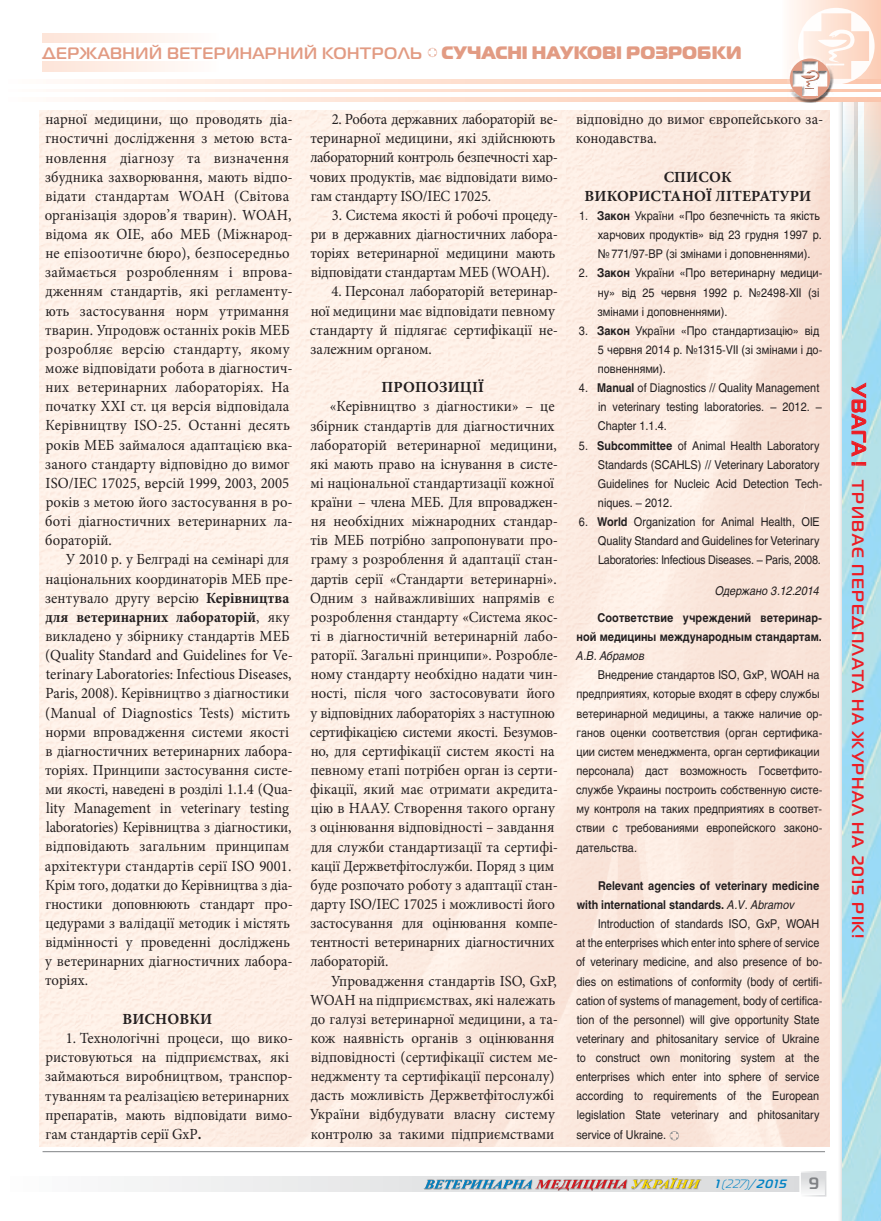
<style>
.page{position:relative;width:881px;height:1221px;background:#fff}
.page>*{position:absolute;margin:0;border:0;box-sizing:border-box;transform-origin:0 0}
.t1{font:700 16.5px "Magistral C";letter-spacing:.035em;color:#e29b83}
.t2{font:700 16.5px "Magistral C";letter-spacing:.09em;color:#ed1c24}
.t3{font:15.45px/19.2px "Minion Pro";color:#231f20;scale:.95 1}
.t4{font:700 15.45px/19.2px "Minion Pro";letter-spacing:.01em;color:#231f20;text-align:center}
.t5{font:12px/19.2px "Helios";color:#231f20;scale:.9 1}
.t6{font:700 12px/19.2px "Helios";color:#231f20;text-align:right;scale:.9 1}
.t7{font:italic 12px "Helios";color:#231f20;scale:.9 1}
.t8{font:italic 700 12px "Magistral C";color:#0082c4}
.s1{font-family:"Magistral Black C";font-weight:400;font-size:18px}
.s2{font-weight:700}
.s3{font-style:italic}
.s4{font-weight:400;font-style:italic}
.s5{font-weight:400}
.s6{font-style:normal;font-size:16.5px;color:#808285}
.s7{font-size:19.5px}
</style>
<div class="page">
<div style="left:837px;top:78px;width:43px;height:1142px;background:#231f20;opacity:.33"></div>
<div style="left:780px;top:0;width:100px;height:96px;background:linear-gradient(to right,#fffdfa,#fccdb5)"></div>
<svg style="left:64px;top:80px;width:816px;height:21px"></svg>
<hr style="left:0;top:92px;width:880px;height:4px;background:#fff">
<div style="left:0;top:84px;width:880px;height:5px;background:#fff"></div>
<svg style="left:43px;top:34px;width:141px;height:37px"></svg>
<div style="left:43px;top:43px;width:177px;height:17px;background:#fff"></div>
<svg style="left:427px;top:48px;width:10px;height:9px"></svg>
<div style="left:786px;top:56px;width:46px;height:41px;background:#fef8f6"></div>
<svg style="left:786px;top:79px;width:46px;height:23px"></svg>
<svg style="left:789px;top:8px;width:85px;height:91px"></svg>
<div style="left:799px;top:71px;width:21px;height:19px;background:#231f20;opacity:.75"></div>
<hr style="left:43px;top:1151px;width:781px;height:1px;background:#808285">
<svg style="left:124px;top:1176px;width:675px;height:15px"></svg>
<img style="left:423px;top:1177px;width:277px;height:13px">
<svg style="left:802px;top:1173px;width:21px;height:19px"></svg>
<div style="left:799px;top:1170px;width:27px;height:26px;border:2px solid #fff"></div>
<img style="left:40px;top:111px;width:788px;height:1035px">
<img style="left:842px;top:101px;width:38px;height:1119px">
<svg style="left:850px;top:382px;width:16px;height:83px"></svg>
<svg style="left:669px;top:1130px;width:9px;height:10px"></svg>
<p class="t1" style="left:43px;top:43px;width:700px">Державний ветеринарний контроль <span class="s1">Сучасні наукові розробки</span></p>
<p class="t3" style="left:45px;top:110px;width:262px">нарної медицини, що проводять діа&shy;гностичні дослідження з метою вста&shy;новлення діагнозу та визначення збудника захворювання, мають відпо&shy;відати стандартам WOAH (Світова організація здоров’я тварин). WOAH, відома як OIE, або МЕБ (Міжнарод-- не епізоотичне бюро), безпосередньо займається розробленням і впрова&shy;дженням стандартів, які регламенту&shy;ють застосування норм утримання тварин. Упродовж останніх років МЕБ розробляє версію стандарту, якому може відповідати робота в діагностич&shy;них ветеринарних лабораторіях. На початку XXI ст. ця версія відповідала Керівництву ISO-25. Останні десять років МЕБ займалося адаптацією вка&shy;заного стандарту відповідно до вимог ISO/IEC 17025, версій 1999, 2003, 2005 років з метою його застосування в ро&shy;боті діагностичних ветеринарних ла&shy;бораторій.</p>
<p class="t3" style="left:45px;top:550px;width:262px;text-indent:21px">У 2010 р. у Белграді на семінарі для національних координаторів МЕБ пре&shy;зентувало другу версію <span class="s2">Керівництва для ветеринарних лабораторій</span>, яку викладено у збірнику стандартів МЕБ (Quality Standard and Guidelines for Ve&shy;terinary Laboratories: Infectious Diseases, Paris, 2008). Керівництво з діагностики (Manual of Diagnostics Tests) містить норми впровадження системи якості в діагностичних ветеринарних лабора&shy;торіях. Принципи застосування систе&shy;ми якості, наведені в розділі 1.1.4 (Qua&shy;lity Management in veterinary testing laboratories) Керівництва з діагностики, відповідають загальним принципам архітектури стандартів серії ISO 9001.<br>Крім того, додатки до Керівництва з діа&shy;гностики доповнюють стандарт про&shy;цедурами з валідації методик і містять відмінності у проведенні досліджень у ветеринарних діагностичних лабора&shy;торіях.</p>
<p class="t4" style="left:122px;top:1009px;width:91px">ВИСНОВКИ</p>
<p class="t3" style="left:45px;top:1028px;width:262px;text-indent:21px">1. Технологічні процеси, що вико&shy;ристовуються на підприємствах, які займаються виробництвом, транспор&shy;туванням та реалізацією ветеринарних препаратів, мають відповідати вимо&shy;гам стандартів серії GxP<span class="s2">.</span></p>
<p class="t3" style="left:309px;top:110px;width:263px;text-indent:22px">2. Робота державних лабораторій ве&shy;теринарної медицини, які здійснюють лабораторний контроль безпечності хар&shy;чових продуктів, має відповідати вимо&shy;гам стандарту ISO/IEC 17025.</p>
<p class="t3" style="left:310px;top:205px;width:262px;text-indent:21px">3. Система якості й робочі процеду&shy;ри в державних діагностичних лабора&shy;торіях ветеринарної медицини мають відповідати стандартам МЕБ (WOAH).</p>
<p class="t3" style="left:310px;top:282px;width:263px;text-indent:22px">4. Персонал лабораторій ветеринар&shy;ної медицини має відповідати певному стандарту й підлягає сертифікації не&shy;залежним органом.</p>
<p class="t4" style="left:381px;top:377px;width:104px">ПРОПОЗИЦІЇ</p>
<p class="t3" style="left:309px;top:397px;width:263px;text-indent:20px">«Керівництво з діагностики» – це збірник стандартів для діагностичних лабораторій ветеринарної медицини, які мають право на існування в систе&shy;мі національної стандартизації кожної країни – члена МЕБ. Для впроваджен&shy;ня необхідних міжнародних стандар&shy;тів МЕБ потрібно запропонувати про&shy;граму з розроблення й адаптації стан&shy;дартів серії «Стандарти ветеринарні».<br>Одним з найважливіших напрямів є розроблення стандарту «Система якос&shy;ті в діагностичній ветеринарній лабо&shy;раторії. Загальні принципи». Розробле-- ному стандарту необхідно надати чин-- ності, після чого застосовувати його у відповідних лабораторіях з наступною сертифікацією системи якості. Безумов&shy;но, для сертифікації систем якості на певному етапі потрібен орган із серти&shy;фікації, який має отримати акредита&shy;цію в НААУ. Створення такого органу з оцінювання відповідності – завдання для служби стандартизації та сертифі&shy;кації Держветфітослужби. Поряд з цим буде розпочато роботу з адаптації стан&shy;дарту ISO/IEC 17025 і можливості його застосування для оцінювання компе&shy;тентності ветеринарних діагностичних лабораторій.</p>
<p class="t3" style="left:310px;top:971px;width:263px;text-indent:21px">Упровадження стандартів ISO, GxP, WOAH на підприємствах, які належать до галузі ветеринарної медицини, а та&shy;кож наявність органів з оцінювання відповідності (сертифікації систем ме&shy;неджменту та сертифікації персоналу) дасть можливість Держветфітослужбі України відбудувати власну систему контролю за такими підприємствами</p>
<p class="t3" style="left:575px;top:109px;width:262px">відповідно до вимог європейського за&shy;конодавства.</p>
<p class="t4" style="left:584px;top:167px;width:228px">СПИСОК<br>ВИКОРИСТАНОЇ ЛІТЕРАТУРИ</p>
<p class="t5" style="left:597px;top:206px;width:250px;text-indent:-19px">1. <span class="s2">Закон</span> України «Про безпечність та якість харчових продуктів» від 23 грудня 1997 р. №771/97-ВР (зі змінами і доповненнями).</p>
<p class="t5" style="left:597px;top:263px;width:251px;text-indent:-18px">2. <span class="s2">Закон</span> України «Про ветеринарну медици&shy;ну» від 25 червня 1992 р. №2498-XII (зі змінами і доповненнями).</p>
<p class="t5" style="left:597px;top:321px;width:251px;text-indent:-19px">3. <span class="s2">Закон</span> України «Про стандартизацію» від<br>5 червня 2014 р. №1315-VII (зі змінами і до&shy;повненнями).</p>
<p class="t5" style="left:597px;top:378px;width:250px;text-indent:-19px">4. <span class="s2">Manual</span> of Diagnostics // Quality Management in veterinary testing laboratories. – 2012. –<br>Chapter 1.1.4.</p>
<p class="t5" style="left:597px;top:435px;width:250px;text-indent:-19px">5. <span class="s2">Subcommittee</span> of Animal Health Laboratory Standards (SCAHLS) // Veterinary Laboratory Guidelines for Nucleic Acid Detection Tech&shy;niques. – 2012.</p>
<p class="t5" style="left:597px;top:512px;width:249px;text-indent:-19px">6. <span class="s2">World</span> Organization for Animal Health, OIE<br>Quality Standard and Guidelines for Veterinary<br>Laboratories: Infectious Diseases. – Paris, 2008.</p>
<p class="t7" style="left:715px;top:584px;width:117px">Одержано 3.12.2014</p>
<p class="t6" style="left:576px;top:608px;width:274px">Соответствие учреждений ветеринар&shy;ной медицины международным стандартам.</p>
<p class="t7" style="left:576px;top:648px;width:78px">А.В. Абрамов</p>
<p class="t5" style="left:575px;top:665px;width:275px;text-indent:22px">Внедрение стандартов ISO, GxP, WOAH на предприятиях, которые входят в сферу службы ветеринарной медицины, а также наличие ор&shy;ганов оценки соответствия (орган сертифика&shy;ции систем менеджмента, орган сертификации персонала) даст возможность Госветфито&shy;службе Украины построить собственную систе&shy;му контроля на таких предприятиях в соответ&shy;ствии с требованиями европейского законо&shy;дательства<span class="s3">.</span></p>
<p class="t6" style="left:576px;top:875px;width:271px;text-align:left;text-indent:21px">Relevant agencies of veterinary medicine with international standards. <span class="s4">A.V. Abramov</span></p>
<p class="t5" style="left:576px;top:914px;width:274px;text-indent:22px">Introduction of standards ISO, GxP, WOAH at the enterprises which enter into sphere of service of veterinary medicine, and also presence of bo&shy;dies on estimations of conformity (body of certifi&shy;cation of systems of management, body of certifica&shy;tion of the personnel) will give opportunity State veterinary and phitosanitary service of Ukraine to construct own monitoring system at the enterprises which enter into sphere of service according to requirements of the European legislation State veterinary and phitosanitary service of Ukraine.</p>
<p class="t8" style="left:714px;top:1176px;width:105px">1 <span class="s5">(227)</span>/2015 <span class="s6">9</span></p>
<p class="t2" style="left:867px;top:384px;width:556px;rotate:90deg"><span class="s7">УВАГА !</span> ТРИВАЄ ПЕРЕДПЛАТА на журнал на 2015 рік!</p>
</div>
